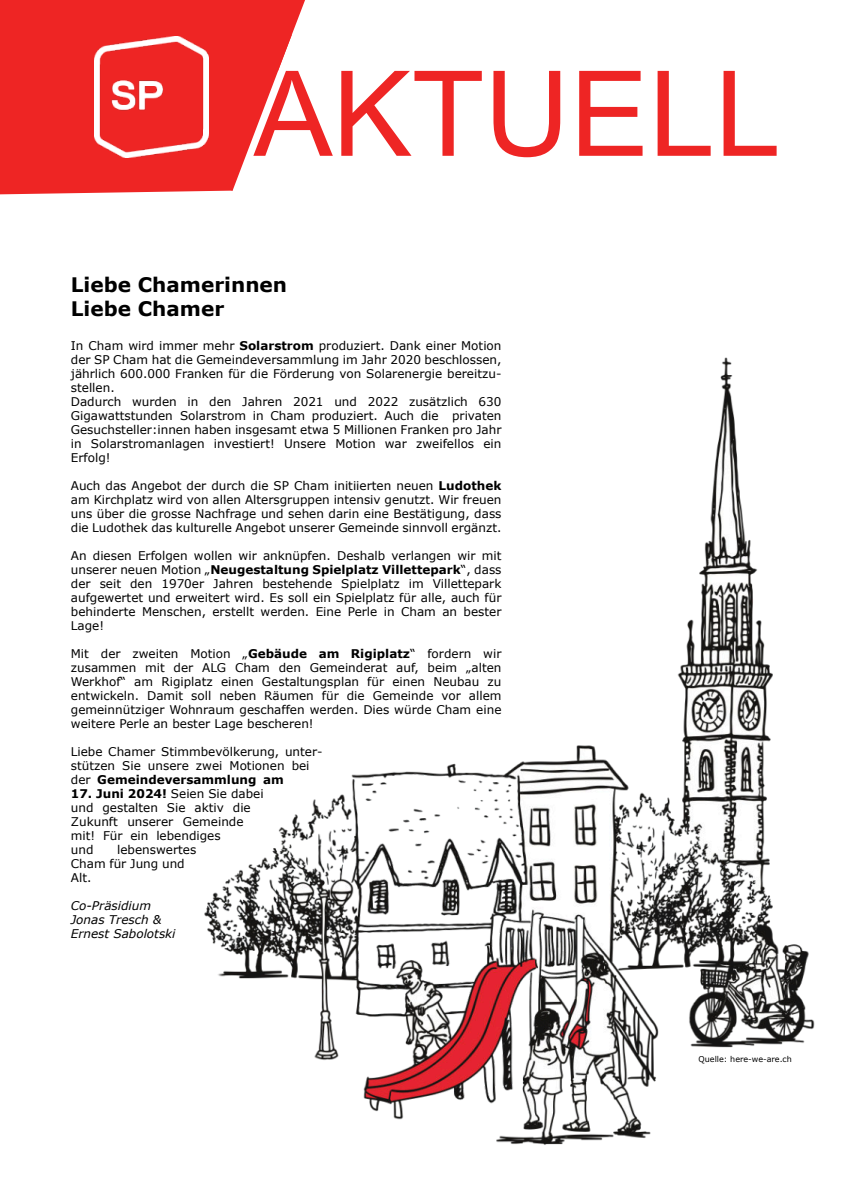
<style>
.page{position:relative;width:842px;height:1191px;background:#fff}
.page>*{position:absolute;margin:0;border:0;box-sizing:border-box;transform-origin:0 0}
.t1{font:118.6px "Arial";color:#ee2524}
.t2{font:700 20px/24px "Verdana";color:#000}
.t3{font:12px/14px "Verdana";color:#000}
.t4{font:italic 12px/14px "Verdana";color:#000}
.t5{font:8px "Verdana";color:#000}
.s1{font-weight:700}
</style>
<div class="page">
<svg style="left:233px;top:71px;width:45px;height:119px"></svg>
<div style="left:0;top:71px;width:233px;height:124px;background:#ee2524"></div>
<div style="left:0;top:0;width:305px;height:71px;background:#ee2524"></div>
<img style="left:204px;top:357px;width:611px;height:788px">
<img style="left:94px;top:36px;width:115px;height:121px">
<h1 class="t1" style="left:254px;top:69px;width:529px">AKTUELL</h1>
<h2 class="t2" style="left:71px;top:274px;width:218px">Liebe Chamerinnen<br>Liebe Chamer</h2>
<p class="t3" style="left:71px;top:340px;width:432px">In Cham wird immer mehr <span class="s1">Solarstrom</span> produziert. Dank einer Motion der SP Cham hat die Gemeindeversammlung im Jahr 2020 beschlossen, jährlich 600.000 Franken für die Förderung von Solarenergie bereitzu&shy;stellen.<br>Dadurch wurden in den Jahren 2021 und 2022 zusätzlich 630<br>Gigawattstunden Solarstrom in Cham produziert. Auch die privaten Gesuchsteller:innen haben insgesamt etwa 5 Millionen Franken pro Jahr in Solarstromanlagen investiert! Unsere Motion war zweifellos ein Erfolg!</p>
<p class="t3" style="left:71px;top:480px;width:432px;text-align:justify">Auch das Angebot der durch die SP Cham initiierten neuen <span class="s1">Ludothek </span>am Kirchplatz wird von allen Altersgruppen intensiv genutzt. Wir freuen uns über die grosse Nachfrage und sehen darin eine Bestätigung, dass die Ludothek das kulturelle Angebot unserer Gemeinde sinnvoll ergänzt.</p>
<p class="t3" style="left:71px;top:550px;width:432px;text-align:justify">An diesen Erfolgen wollen wir anknüpfen. Deshalb verlangen wir mit unserer neuen Motion „<span class="s1">Neugestaltung Spielplatz Villettepark</span>“, dass der seit den 1970er Jahren bestehende Spielplatz im Villettepark aufgewertet und erweitert wird. Es soll ein Spielplatz für alle, auch für behinderte Menschen, erstellt werden. Eine Perle in Cham an bester Lage!</p>
<p class="t3" style="left:71px;top:648px;width:432px;text-align:justify">Mit der zweiten Motion „<span class="s1">Gebäude am Rigiplatz</span>“ fordern wir zusammen mit der ALG Cham den Gemeinderat auf, beim „alten Werkhof“ am Rigiplatz einen Gestaltungsplan für einen Neubau zu entwickeln. Damit soll neben Räumen für die Gemeinde vor allem gemeinnütziger Wohnraum geschaffen werden. Dies würde Cham eine weitere Perle an bester Lage bescheren!</p>
<p class="t3" style="left:71px;top:746px;width:253px">Liebe Chamer Stimmbevölkerung, unter&shy;stützen Sie unsere zwei Motionen bei der <span class="s1">Gemeindeversammlung am</span></p>
<p class="t3" style="left:71px;top:788px;width:194px"><span class="s1">17. Juni 2024!</span> Seien Sie dabei und gestalten Sie aktiv die<br>Zukunft unserer Gemeinde mit! Für ein lebendiges<br>und</p>
<p class="t3" style="left:71px;top:844px;width:127px;text-indent:46px">lebenswertes<br>Cham für Jung und<br>Alt.</p>
<p class="t4" style="left:71px;top:900px;width:106px">Co-Präsidium<br>Jonas Tresch &amp;<br>Ernest Sabolotski</p>
<p class="t5" style="left:698px;top:1055px;width:95px">Quelle: here-we-are.ch</p>
</div>
